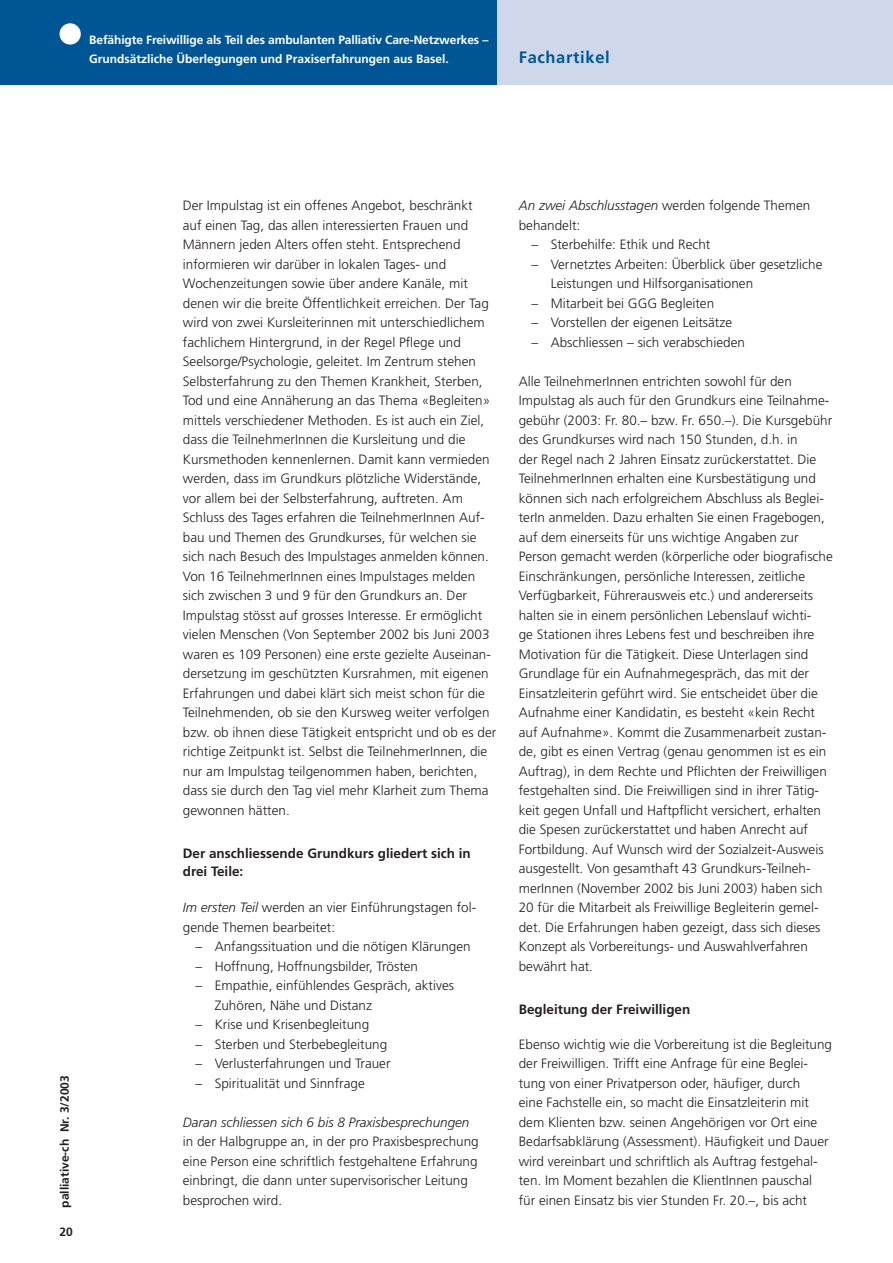
<style>
.page{position:relative;width:893px;height:1263px;background:#fff}
.page>*{position:absolute;margin:0;border:0;box-sizing:border-box;transform-origin:0 0}
.t1{font:700 16.5px "Frutiger";letter-spacing:.04em;color:#005595}
.t2{font:300 13.5px/19.5px "Frutiger";color:#231f20}
.t3{font:700 13.5px/18px "Frutiger";color:#231f20}
.t4{font:italic 300 13.5px "Frutiger";color:#231f20}
.t5{font:700 12px/19.5px "Frutiger";letter-spacing:-.01em;color:#fff}
.t6{font:700 12px "Frutiger";color:#231f20}
.s1{font-style:italic}
</style>
<div class="page">
<div style="left:0;top:0;width:497px;height:85px;background:#005595"></div>
<div style="left:60px;top:23px;width:21px;height:22px;background:#fff;border-radius:50%"></div>
<div style="left:497px;top:0;width:396px;height:85px;background:#ced8ea"></div>
<p class="t5" style="left:89px;top:30px;width:401px">Befähigte Freiwillige als Teil des ambulanten Palliativ Care-Netzwerkes –<br>Grundsätzliche Überlegungen und Praxiserfahrungen aus Basel.</p>
<p class="t1" style="left:519px;top:48px;width:92px">Fachartikel</p>
<p class="t6" style="left:57px;top:1208px;width:134px;rotate:-90deg">palliative-ch Nr. 3/2003</p>
<p class="t6" style="left:60px;top:1225px;width:15px">20</p>
<p class="t2" style="left:183px;top:196px;width:315px">Der Impulstag ist ein offenes Angebot, beschränkt<br>auf einen Tag, das allen interessierten Frauen und Männern jeden Alters offen steht. Entsprechend informieren wir darüber in lokalen Tages- und Wochenzeitungen sowie über andere Kanäle, mit denen wir die breite Öffentlichkeit erreichen. Der Tag wird von zwei Kursleiterinnen mit unterschiedlichem fachlichem Hintergrund, in der Regel Pflege und Seelsorge/Psychologie, geleitet. Im Zentrum stehen Selbsterfahrung zu den Themen Krankheit, Sterben, Tod und eine Annäherung an das Thema «Begleiten» mittels verschiedener Methoden. Es ist auch ein Ziel, dass die TeilnehmerInnen die Kursleitung und die Kursmethoden kennenlernen. Damit kann vermieden werden, dass im Grundkurs plötzliche Widerstände, vor allem bei der Selbsterfahrung, auftreten. Am Schluss des Tages erfahren die TeilnehmerInnen Auf&shy;bau und Themen des Grundkurses, für welchen sie sich nach Besuch des Impulstages anmelden können.<br>Von 16 TeilnehmerInnen eines Impulstages melden sich zwischen 3 und 9 für den Grundkurs an. Der Impulstag stösst auf grosses Interesse. Er ermöglicht vielen Menschen (Von September 2002 bis Juni 2003 waren es 109 Personen) eine erste gezielte Auseinan&shy;dersetzung im geschützten Kursrahmen, mit eigenen Erfahrungen und dabei klärt sich meist schon für die Teilnehmenden, ob sie den Kursweg weiter verfolgen bzw. ob ihnen diese Tätigkeit entspricht und ob es der richtige Zeitpunkt ist. Selbst die TeilnehmerInnen, die nur am Impulstag teilgenommen haben, berichten, dass sie durch den Tag viel mehr Klarheit zum Thema gewonnen hätten.</p>
<p class="t3" style="left:183px;top:844px;width:290px">Der anschliessende Grundkurs gliedert sich in drei Teile:</p>
<p class="t2" style="left:183px;top:898px;width:295px"><span class="s1">Im ersten Teil</span> werden an vier Einführungstagen fol&shy;gende Themen bearbeitet:</p>
<p class="t2" style="left:196px;top:937px;width:276px">– Anfangssituation und die nötigen Klärungen</p>
<p class="t2" style="left:196px;top:956px;width:224px">– Hoffnung, Hoffnungsbilder, Trösten</p>
<p class="t2" style="left:215px;top:976px;width:241px;text-indent:-19px">– Empathie, einfühlendes Gespräch, aktives<br>Zuhören, Nähe und Distanz</p>
<p class="t2" style="left:196px;top:1015px;width:175px">– Krise und Krisenbegleitung</p>
<p class="t2" style="left:196px;top:1034px;width:193px">– Sterben und Sterbebegleitung</p>
<p class="t2" style="left:196px;top:1054px;width:196px">– Verlusterfahrungen und Trauer</p>
<p class="t2" style="left:196px;top:1073px;width:171px">– Spiritualität und Sinnfrage</p>
<p class="t4" style="left:183px;top:1114px;width:288px">Daran schliessen sich 6 bis 8 Praxisbesprechungen</p>
<p class="t2" style="left:183px;top:1132px;width:297px">in der Halbgruppe an, in der pro Praxisbesprechung eine Person eine schriftlich festgehaltene Erfahrung einbringt, die dann unter supervisorischer Leitung besprochen wird.</p>
<p class="t2" style="left:519px;top:196px;width:293px"><span class="s1">An zwei Abschlusstagen</span> werden folgende Themen behandelt:</p>
<p class="t2" style="left:531px;top:235px;width:180px">– Sterbehilfe: Ethik und Recht</p>
<p class="t2" style="left:551px;top:254px;width:273px;text-indent:-19px">– Vernetztes Arbeiten: Überblick über gesetzliche<br>Leistungen und Hilfsorganisationen</p>
<p class="t2" style="left:531px;top:293px;width:184px">– Mitarbeit bei GGG Begleiten</p>
<p class="t2" style="left:531px;top:313px;width:202px">– Vorstellen der eigenen Leitsätze</p>
<p class="t2" style="left:531px;top:332px;width:215px">– Abschliessen – sich verabschieden</p>
<p class="t2" style="left:519px;top:371px;width:316px">Alle TeilnehmerInnen entrichten sowohl für den Impulstag als auch für den Grundkurs eine Teilnahme&shy;gebühr (2003: Fr. 80.– bzw. Fr. 650.–). Die Kursgebühr des Grundkurses wird nach 150 Stunden, d.h. in<br>der Regel nach 2 Jahren Einsatz zurückerstattet. Die TeilnehmerInnen erhalten eine Kursbestätigung und können sich nach erfolgreichem Abschluss als Beglei&shy;terIn anmelden. Dazu erhalten Sie einen Fragebogen, auf dem einerseits für uns wichtige Angaben zur Person gemacht werden (körperliche oder biografische Einschränkungen, persönliche Interessen, zeitliche Verfügbarkeit, Führerausweis etc.) und andererseits halten sie in einem persönlichen Lebenslauf wichti-<br>ge Stationen ihres Lebens fest und beschreiben ihre Motivation für die Tätigkeit. Diese Unterlagen sind Grundlage für ein Aufnahmegespräch, das mit der Einsatzleiterin geführt wird. Sie entscheidet über die Aufnahme einer Kandidatin, es besteht «kein Recht auf Aufnahme». Kommt die Zusammenarbeit zustan&shy;de, gibt es einen Vertrag (genau genommen ist es ein Auftrag), in dem Rechte und Pflichten der Freiwilligen festgehalten sind. Die Freiwilligen sind in ihrer Tätig&shy;keit gegen Unfall und Haftpflicht versichert, erhalten die Spesen zurückerstattet und haben Anrecht auf Fortbildung. Auf Wunsch wird der Sozialzeit-Ausweis ausgestellt. Von gesamthaft 43 Grundkurs-Teilneh&shy;merInnen (November 2002 bis Juni 2003) haben sich 20 für die Mitarbeit als Freiwillige Begleiterin gemel&shy;det. Die Erfahrungen haben gezeigt, dass sich dieses Konzept als Vorbereitungs- und Auswahlverfahren bewährt hat.</p>
<p class="t3" style="left:519px;top:1000px;width:173px">Begleitung der Freiwilligen</p>
<p class="t2" style="left:519px;top:1034px;width:315px">Ebenso wichtig wie die Vorbereitung ist die Begleitung der Freiwilligen. Trifft eine Anfrage für eine Beglei&shy;tung von einer Privatperson oder, häufiger, durch<br>eine Fachstelle ein, so macht die Einsatzleiterin mit dem Klienten bzw. seinen Angehörigen vor Ort eine Bedarfsabklärung (Assessment). Häufigkeit und Dauer wird vereinbart und schriftlich als Auftrag festgehal&shy;ten. Im Moment bezahlen die KlientInnen pauschal<br>für einen Einsatz bis vier Stunden Fr. 20.–, bis acht</p>
</div>
